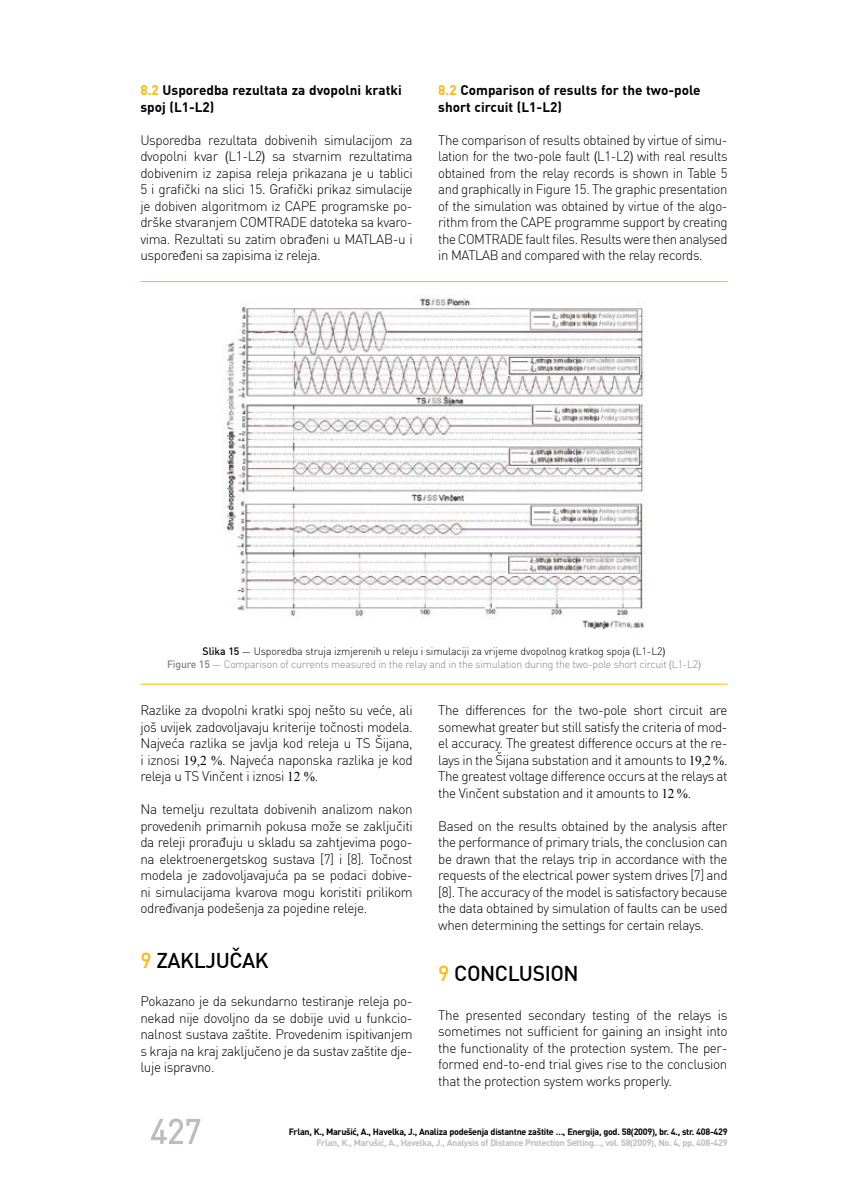
<style>
.page{position:relative;width:851px;height:1191px;background:#fff}
.page>*{position:absolute;margin:0;border:0;box-sizing:border-box;transform-origin:0 0}
.t1{font:700 21px "DINLT";letter-spacing:-.02em;color:#000}
.t2{font:13.5px/16.5px "DIN Lt";letter-spacing:-.03em;color:#000;text-align:justify}
.t3{font:700 13.5px/16.5px "DIN";color:#000}
.t4{font:10.5px/13.5px "DIN Lt";letter-spacing:-.02em;color:#808285;text-align:center}
.t5{font:700 9px/10.8px "DIN";letter-spacing:-.035em;color:#000;text-align:right}
.s1{color:#fdb813}
.s2{font-family:"Arial Narrow"}
.s3{font-family:"DINLT";font-weight:700;color:#000}
.s4{color:#000}
.s5{font-family:"Arial Narrow";color:#000}
.s6{font-family:"DINLT";font-weight:700}
.s7{font-family:"Times New Roman"}
.s8{font-family:"Arial"}
.s9{color:#bcbdc0}
.s10{font-family:"Arial";color:#bcbdc0}
</style>
<div class="page">
<svg style="left:151px;top:1118px;width:50px;height:26px"></svg>
<hr style="left:140px;top:684px;width:587px;height:1px;background:#fdb813">
<hr style="left:140px;top:281px;width:587px;height:1px;background:#fdb813">
<img style="left:223px;top:298px;width:422px;height:330px">
<p class="t3" style="left:140px;top:82px;width:263px"><span class="s1">8.2</span> Usporedba rezultata za dvopolni kratki spoj (L1-L2)</p>
<p class="t2" style="left:140px;top:131px;width:274px">Usporedba rezultata dobivenih simulacijom za dvopolni kvar <span class="s2">(</span>L1-L2<span class="s2">)</span> sa stvarnim rezultatima dobivenim iz zapisa releja prikazana je u tablici 5 i grafički na slici 15. Grafički prikaz simulacije je dobiven algoritmom iz CAPE programske po&shy;drške stvaranjem COMTRADE datoteka sa kvaro&shy;vima. Rezultati su zatim obrađeni u MATLAB-u i uspoređeni sa zapisima iz releja.</p>
<p class="t3" style="left:438px;top:82px;width:264px"><span class="s1">8.2</span> Comparison of results for the two-pole short circuit (L1-L2)</p>
<p class="t2" style="left:438px;top:131px;width:291px">The comparison of results obtained by virtue of simu&shy;lation for the two-pole fault <span class="s2">(</span>L1-L2<span class="s2">)</span> with real results obtained from the relay records is shown in Table 5 and graphically in Figure 15. The graphic presentation of the simulation was obtained by virtue of the algo&shy;rithm from the CAPE programme support by creating the COMTRADE fault files. Results were then analysed in MATLAB and compared with the relay records.</p>
<p class="t4" style="left:167px;top:644px;width:535px"><span class="s3">Slika 15</span> <span class="s4">— Usporedba struja izmjerenih u releju i simulaciji za vrijeme dvopolnog kratkog spoja</span> <span class="s5">(</span><span class="s4">L1-L2</span><span class="s5">)<br></span><span class="s6">Figure 15</span> — Comparison of currents measured in the relay and in the simulation during the two-pole short circuit <span class="s2">(</span>L1-L2<span class="s2">)</span></p>
<p class="t2" style="left:140px;top:701px;width:274px">Razlike za dvopolni kratki spoj nešto su veće, ali još uvijek zadovoljavaju kriterije točnosti modela.<br>Najveća razlika se javlja kod releja u TS Šijana, i iznosi <span class="s7">19,2 %</span>. Najveća naponska razlika je kod releja u TS Vinčent i iznosi <span class="s7">12 %</span>.</p>
<p class="t2" style="left:140px;top:800px;width:274px">Na temelju rezultata dobivenih analizom nakon provedenih primarnih pokusa može se zaključiti da releji prorađuju u skladu sa zahtjevima pogo&shy;na elektroenergetskog sustava [7] i [8]. Točnost modela je zadovoljavajuća pa se podaci dobive&shy;ni simulacijama kvarova mogu koristiti prilikom određivanja podešenja za pojedine releje.</p>
<h1 class="t1" style="left:140px;top:946px;width:130px"><span class="s1">9</span> ZAKLJUČAK</h1>
<p class="t2" style="left:140px;top:992px;width:274px">Pokazano je da sekundarno testiranje releja po&shy;nekad nije dovoljno da se dobije uvid u funkcio&shy;nalnost sustava zaštite. Provedenim ispitivanjem s kraja na kraj zaključeno je da sustav zaštite dje&shy;luje ispravno.</p>
<p class="t2" style="left:438px;top:701px;width:291px">The differences for the two-pole short circuit are somewhat greater but still satisfy the criteria of mod&shy;el accuracy. The greatest difference occurs at the re&shy;lays in the Šijana substation and it amounts to <span class="s7">19,2 %</span>.<br>The greatest voltage difference occurs at the relays at the Vinčent substation and it amounts to <span class="s7">12 %</span>.</p>
<p class="t2" style="left:438px;top:817px;width:291px">Based on the results obtained by the analysis after the performance of primary trials, the conclusion can be drawn that the relays trip in accordance with the requests of the electrical power system drives [7] and [8]. The accuracy of the model is satisfactory because the data obtained by simulation of faults can be used when determining the settings for certain relays.</p>
<h1 class="t1" style="left:438px;top:959px;width:142px"><span class="s1">9</span> CONCLUSION</h1>
<p class="t2" style="left:438px;top:1006px;width:291px">The presented secondary testing of the relays is sometimes not sufficient for gaining an insight into the functionality of the protection system. The per&shy;formed end-to-end trial gives rise to the conclusion that the protection system works properly.</p>
<p class="t5" style="left:289px;top:1125px;width:440px">Frlan, K., Marušić, A., Havelka, J., Analiza podešenja distantne zaštite …, Energija, god. 58<span class="s8">(</span>2009<span class="s8">)</span>, br. 4., str. 408-429<br><span class="s9">Frlan, K., Marušić, A., Havelka, J., Analysis of Distance Protection Setting…, vol. 58</span><span class="s10">(</span><span class="s9">2009</span><span class="s10">)</span><span class="s9">, No. 4, pp. 408-429</span></p>
</div>
